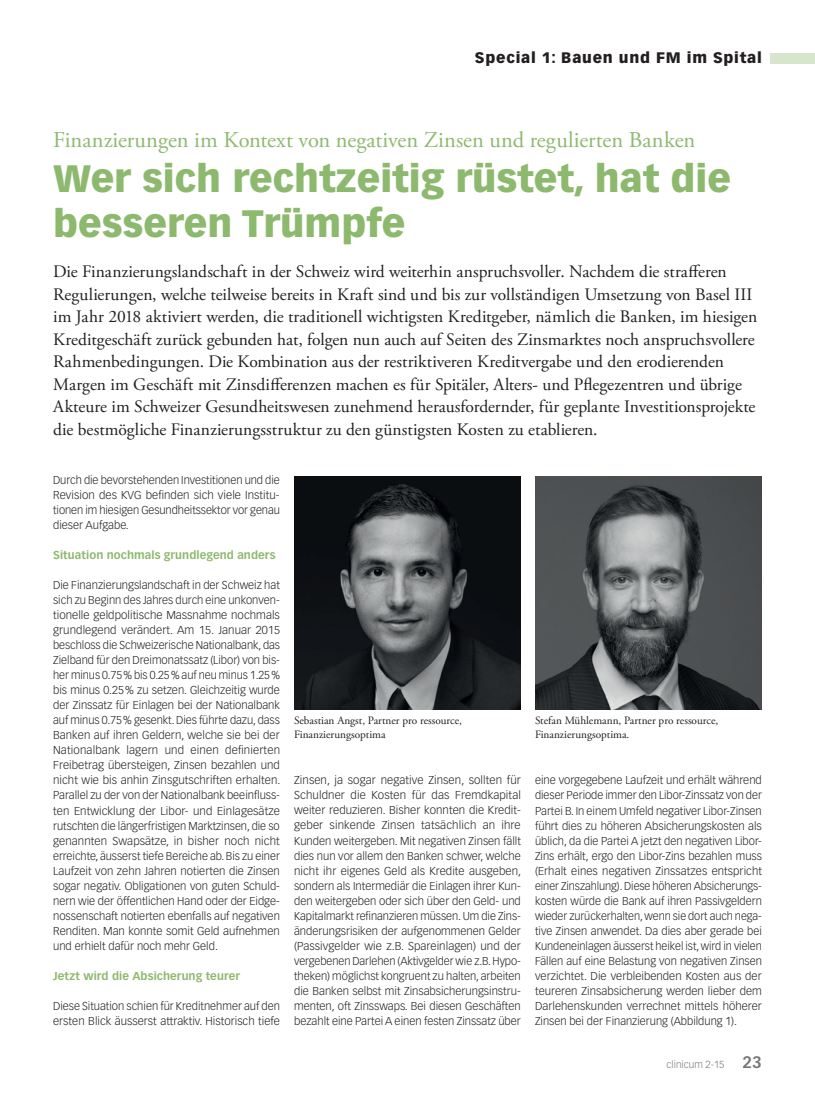
<style>
.page{position:relative;width:815px;height:1099px;background:#fff}
.page>*{position:absolute;margin:0;border:0;box-sizing:border-box;transform-origin:0 0}
.t1{font:900 37.5px/45px "Vectora LT Std";color:#8db96e}
.t2{font:22.5px "Adobe Garamond Pro";color:#8db96e}
.t3{font:17.5px/22.5px "Adobe Garamond Pro";color:#231f20}
.t4{font:900 15px "Vectora LT Std";letter-spacing:.05em;color:#231f20}
.t5{font:300 11.25px/15px "Vectora LT Std";color:#231f20;text-align:justify}
.t6{font:11.25px/13.5px "Adobe Garamond Pro";color:#231f20}
.t7{font:700 11.25px "Vectora LT Std";letter-spacing:.005em;color:#8db96e}
.t8{font:300 10px "Vectora LT Std";color:#76787b}
.s1{font-weight:700;font-size:16.25px}
</style>
<div class="page">
<div style="left:770px;top:53px;width:45px;height:10px;background:#d8e5cd"></div>
<img style="left:535px;top:476px;width:227px;height:233px">
<img style="left:294px;top:476px;width:227px;height:233px">
<h3 class="t4" style="left:475px;top:49px;width:288px">Special 1: Bauen und FM im Spital</h3>
<h2 class="t2" style="left:53px;top:126px;width:644px">Finanzierungen im Kontext von negativen Zinsen und regulierten Banken</h2>
<h1 class="t1" style="left:53px;top:155px;width:679px">Wer sich rechtzeitig rüstet, hat die besseren Trümpfe</h1>
<p class="t3" style="left:53px;top:261px;width:706px">Die Finanzierungslandschaft in der Schweiz wird weiterhin anspruchsvoller. Nachdem die strafferen Regulierungen, welche teilweise bereits in Kraft sind und bis zur vollständigen Umsetzung von Basel III im Jahr 2018 aktiviert werden, die traditionell wichtigsten Kreditgeber, nämlich die Banken, im hiesigen Kreditgeschäft zurück gebunden hat, folgen nun auch auf Seiten des Zinsmarktes noch anspruchsvollere Rahmenbedingungen. Die Kombination aus der restriktiveren Kreditvergabe und den erodierenden Margen im Geschäft mit Zinsdifferenzen machen es für Spitäler, Alters- und Pflegezentren und übrige Akteure im Schweizer Gesundheitswesen zunehmend herausfordernder, für geplante Investitionsprojekte die bestmögliche Finanzierungsstruktur zu den günstigsten Kosten zu etablieren.</p>
<p class="t5" style="left:53px;top:473px;width:228px">Durch die bevorstehenden Investitionen und die Revision des KVG befinden sich viele Institu&shy;tionen im hiesigen Gesundheitssektor vor genau dieser Aufgabe.</p>
<p class="t7" style="left:53px;top:548px;width:224px">Situation nochmals grundlegend anders</p>
<p class="t5" style="left:53px;top:578px;width:229px">Die Finanzierungslandschaft in der Schweiz hat sich zu Beginn des Jahres durch eine unkonven&shy;tionelle geldpolitische Massnahme nochmals grundlegend verändert. Am 15. Januar 2015 beschloss die Schweizerische Nationalbank, das Zielband für den Dreimonatssatz (Libor) von bis&shy;her minus 0.75% bis 0.25% auf neu minus 1.25% bis minus 0.25% zu setzen. Gleichzeitig wurde der Zinssatz für Einlagen bei der Nationalbank auf minus 0.75% gesenkt. Dies führte dazu, dass Banken auf ihren Geldern, welche sie bei der Nationalbank lagern und einen definierten Freibetrag übersteigen, Zinsen bezahlen und nicht wie bis anhin Zinsgutschriften erhalten.<br>Parallel zu der von der Nationalbank beeinfluss&shy;ten Entwicklung der Libor- und Einlagesätze rutschten die längerfristigen Marktzinsen, die so genannten Swapsätze, in bisher noch nicht erreichte, äusserst tiefe Bereiche ab. Bis zu einer Laufzeit von zehn Jahren notierten die Zinsen sogar negativ. Obligationen von guten Schuld&shy;nern wie der öffentlichen Hand oder der Eidge&shy;nossenschaft notierten ebenfalls auf negativen Renditen. Man konnte somit Geld aufnehmen und erhielt dafür noch mehr Geld.</p>
<p class="t7" style="left:53px;top:968px;width:188px">Jetzt wird die Absicherung teurer</p>
<p class="t5" style="left:53px;top:998px;width:228px">Diese Situation schien für Kreditnehmer auf den ersten Blick äusserst attraktiv. Historisch tiefe</p>
<p class="t6" style="left:294px;top:714px;width:169px">Sebastian Angst, Partner pro ressource,<br>Finanzierungsoptima</p>
<p class="t6" style="left:535px;top:714px;width:185px">Stefan Mühlemann, Partner pro ressource,<br>Finanzierungsoptima.</p>
<p class="t5" style="left:294px;top:773px;width:229px">Zinsen, ja sogar negative Zinsen, sollten für Schuldner die Kosten für das Fremdkapital weiter reduzieren. Bisher konnten die Kredit&shy;geber sinkende Zinsen tatsächlich an ihre Kunden weitergeben. Mit negativen Zinsen fällt dies nun vor allem den Banken schwer, welche nicht ihr eigenes Geld als Kredite ausgeben, sondern als Intermediär die Einlagen ihrer Kun&shy;den weitergeben oder sich über den Geld- und Kapitalmarkt refinanzieren müssen. Um die Zins&shy;änderungsrisiken der aufgenommenen Gelder (Passivgelder wie z.B. Spareinlagen) und der vergebenen Darlehen (Aktivgelder wie z.B. Hypo&shy;theken) möglichst kongruent zu halten, arbeiten die Banken selbst mit Zinsabsicherungsinstru&shy;menten, oft Zinsswaps. Bei diesen Geschäften bezahlt eine Partei A einen festen Zinssatz über</p>
<p class="t5" style="left:535px;top:773px;width:228px">eine vorgegebene Laufzeit und erhält während dieser Periode immer den Libor-Zinssatz von der Partei B. In einem Umfeld negativer Libor-Zinsen führt dies zu höheren Absicherungskosten als üblich, da die Partei A jetzt den negativen Libor-Zins erhält, ergo den Libor-Zins bezahlen muss (Erhalt eines negativen Zinssatzes entspricht einer Zinszahlung). Diese höheren Absicherungs&shy;kosten würde die Bank auf ihren Passivgeldern wieder zurückerhalten, wenn sie dort auch nega&shy;tive Zinsen anwendet. Da dies aber gerade bei Kundeneinlagen äusserst heikel ist, wird in vielen Fällen auf eine Belastung von negativen Zinsen verzichtet. Die verbleibenden Kosten aus der teureren Zinsabsicherung werden lieber dem Darlehenskunden verrechnet mittels höherer Zinsen bei der Finanzierung (Abbildung 1).</p>
<p class="t8" style="left:667px;top:1058px;width:97px">clinicum 2-15 <span class="s1">23</span></p>
</div>
